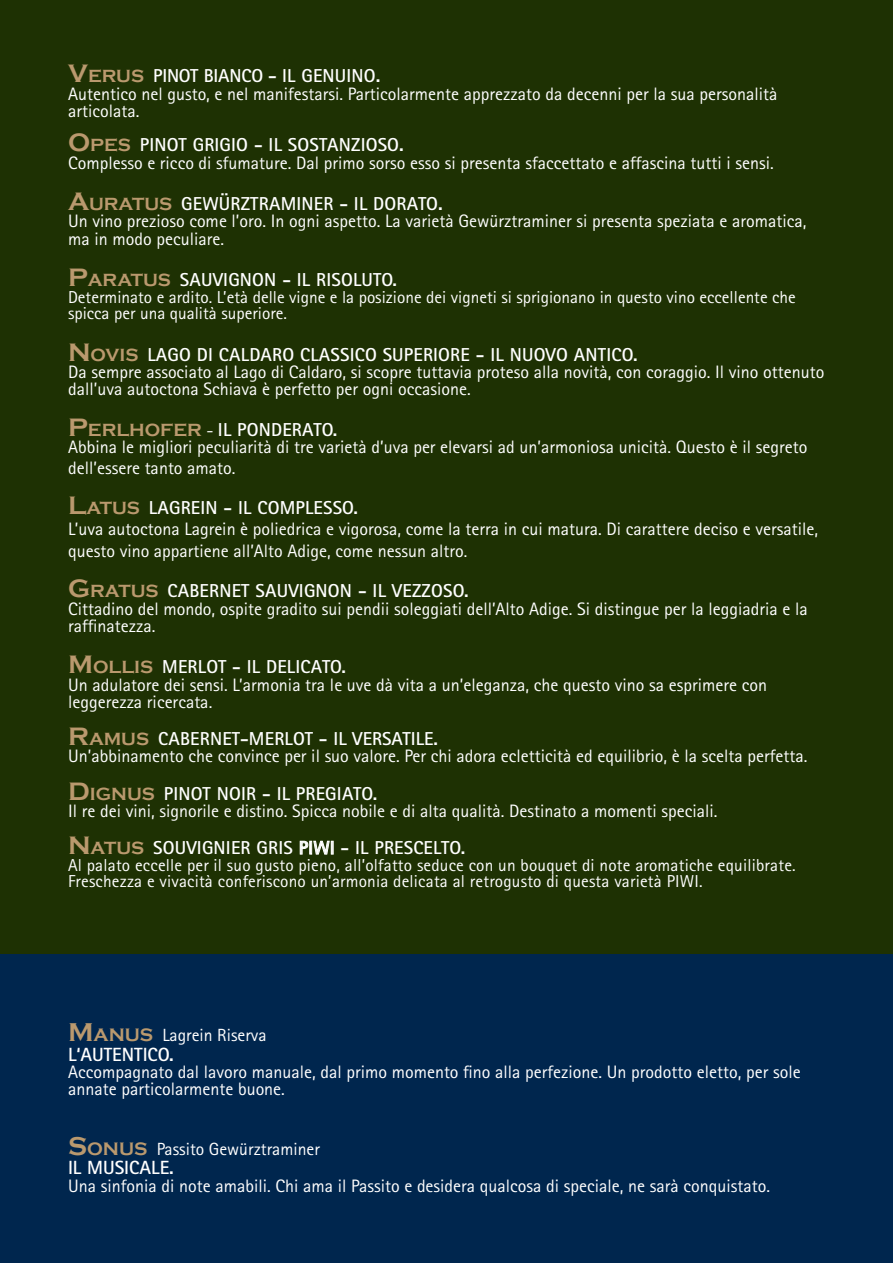
<style>
.page{position:relative;width:893px;height:1263px;background:#fff}
.page>*{position:absolute;margin:0;border:0;box-sizing:border-box;transform-origin:0 0}
.t1{font:700 19.05px "Rotis Sans Serif Std";color:#fff}
.t2{font:700 18.75px "Rotis Sans Serif Std";letter-spacing:.01em;color:#fff}
.t3{font:700 18.75px "Rotis Sans Serif Std";letter-spacing:-.01em;color:#fff}
.t4{font:18px/17.2px "Rotis Sans Serif Std";color:#fff}
.t5{font:17.7px "Rotis Sans Serif Std";color:#fff}
.t6{font:17.25px/16.5px "Rotis Sans Serif Std";letter-spacing:.01em;color:#fff}
.s1{font-family:"Copperplate Gothic";font-size:25.95px;color:#ba996e}
.s2{font-family:"Copperplate Gothic";font-size:18.15px;color:#ba996e}
.s3{font-size:19.5px}
.s4{font-weight:400;font-size:17.25px}
.s5{font-size:17.25px}
.s6{font-family:"Copperplate Gothic";font-weight:700;font-size:26.4px;color:#ba996e}
.s7{font-family:"Copperplate Gothic";font-weight:700;font-size:18.45px;color:#ba996e}
</style>
<div class="page">
<div style="left:0;top:0;width:893px;height:967px;background:#1e3103"></div>
<div style="left:0;top:955px;width:893px;height:308px;background:#00264e"></div>
<p class="t3" style="left:68px;top:64px;width:314px"><span class="s1">V</span><span class="s2">ERUS</span> PINOT BIANCO - IL GENUINO<span class="s3">.</span></p>
<p class="t4" style="left:68px;top:85px;width:711px">Autentico nel gusto, e nel manifestarsi. Particolarmente apprezzato da decenni per la sua personalità articolata.</p>
<p class="t2" style="left:68px;top:133px;width:337px"><span class="s1">O</span><span class="s2">PES</span> PINOT GRIGIO - IL SOSTANZIOSO<span class="s3">.</span></p>
<p class="t4" style="left:68px;top:154px;width:707px">Complesso e ricco di sfumature. Dal primo sorso esso si presenta sfaccettato e affascina tutti i sensi.</p>
<p class="t2" style="left:68px;top:192px;width:376px"><span class="s1">A</span><span class="s2">URATUS</span> GEWÜRZTRAMINER - IL DORATO<span class="s3">.</span></p>
<p class="t4" style="left:68px;top:213px;width:740px">Un vino prezioso come l’oro. In ogni aspetto. La varietà Gewürztraminer si presenta speziata e aromatica, ma in modo peculiare.</p>
<p class="t2" style="left:68px;top:268px;width:331px"><span class="s1">P</span><span class="s2">ARATUS</span> SAUVIGNON - IL RISOLUTO.</p>
<p class="t6" style="left:68px;top:289px;width:729px">Determinato e ardito. L’età delle vigne e la posizione dei vigneti si sprigionano in questo vino eccellente che spicca per una qualità superiore.</p>
<p class="t2" style="left:68px;top:343px;width:571px"><span class="s1">N</span><span class="s2">OVIS</span> LAGO DI CALDARO CLASSICO SUPERIORE - IL NUOVO ANTICO.</p>
<p class="t4" style="left:68px;top:363px;width:758px">Da sempre associato al Lago di Caldaro, si scopre tuttavia proteso alla novità, con coraggio. Il vino ottenuto dall’uva autoctona Schiava è perfetto per ogni occasione.</p>
<p class="t2" style="left:68px;top:417px;width:271px"><span class="s1">P</span><span class="s2">ERLHOFER</span> <span class="s4">-</span> IL PONDERATO.</p>
<p class="t4" style="left:68px;top:436px;width:741px;line-height:20.7px">Abbina le migliori peculiarità di tre varietà d’uva per elevarsi ad un’armoniosa unicità. Questo è il segreto dell’essere tanto amato.</p>
<p class="t2" style="left:68px;top:496px;width:291px"><span class="s1">L</span><span class="s2">ATUS</span> LAGREIN - IL COMPLESSO.</p>
<p class="t4" style="left:68px;top:518px;width:752px;line-height:21.6px">L’uva autoctona Lagrein è poliedrica e vigorosa, come la terra in cui matura. Di carattere deciso e versatile, questo vino appartiene all’Alto Adige, come nessun altro<span class="s5">.</span></p>
<p class="t2" style="left:68px;top:579px;width:402px"><span class="s1">G</span><span class="s2">RATUS</span> CABERNET SAUVIGNON - IL VEZZOSO.</p>
<p class="t4" style="left:68px;top:600px;width:741px">Cittadino del mondo, ospite gradito sui pendii soleggiati dell’Alto Adige. Si distingue per la leggiadria e la raffinatezza.</p>
<p class="t2" style="left:68px;top:655px;width:279px"><span class="s1">M</span><span class="s2">OLLIS</span> MERLOT - IL DELICATO.</p>
<p class="t4" style="left:68px;top:676px;width:701px">Un adulatore dei sensi. L’armonia tra le uve dà vita a un’eleganza, che questo vino sa esprimere con leggerezza ricercata.</p>
<p class="t2" style="left:68px;top:727px;width:371px"><span class="s1">R</span><span class="s2">AMUS</span> CABERNET-MERLOT - IL VERSATILE.</p>
<p class="t4" style="left:68px;top:747px;width:741px">Un’abbinamento che convince per il suo valore. Per chi adora ecletticità ed equilibrio, è la scelta perfetta.</p>
<p class="t2" style="left:68px;top:781px;width:311px"><span class="s1">D</span><span class="s2">IGNUS</span> PINOT NOIR - IL PREGIATO.</p>
<p class="t4" style="left:68px;top:802px;width:651px">Il re dei vini, signorile e distino. Spicca nobile e di alta qualità. Destinato a momenti speciali.</p>
<p class="t2" style="left:68px;top:836px;width:399px"><span class="s1">N</span><span class="s2">ATUS</span> SOUVIGNIER GRIS PIWI - IL PRESCELTO.</p>
<p class="t6" style="left:68px;top:856px;width:729px">Al palato eccelle per il suo gusto pieno, all’olfatto seduce con un bouquet di note aromatiche equilibrate.<br>Freschezza e vivacità conferiscono un’armonia delicata al retrogusto di questa varietà PIWI.</p>
<p class="t5" style="left:68px;top:1025px;width:200px"><span class="s6">M</span><span class="s7">ANUS</span> Lagrein Riserva</p>
<p class="t1" style="left:68px;top:1042px;width:107px">L‘AUTENTICO.</p>
<p class="t4" style="left:68px;top:1063px;width:734px">Accompagnato dal lavoro manuale, dal primo momento fino alla perfezione. Un prodotto eletto, per sole annate particolarmente buone.</p>
<p class="t5" style="left:68px;top:1138px;width:253px"><span class="s6">S</span><span class="s7">ONUS</span> Passito Gewürztraminer</p>
<p class="t1" style="left:68px;top:1156px;width:107px">IL MUSICALE.</p>
<p class="t4" style="left:68px;top:1177px;width:704px">Una sinfonia di note amabili. Chi ama il Passito e desidera qualcosa di speciale, ne sarà conquistato.</p>
</div>
